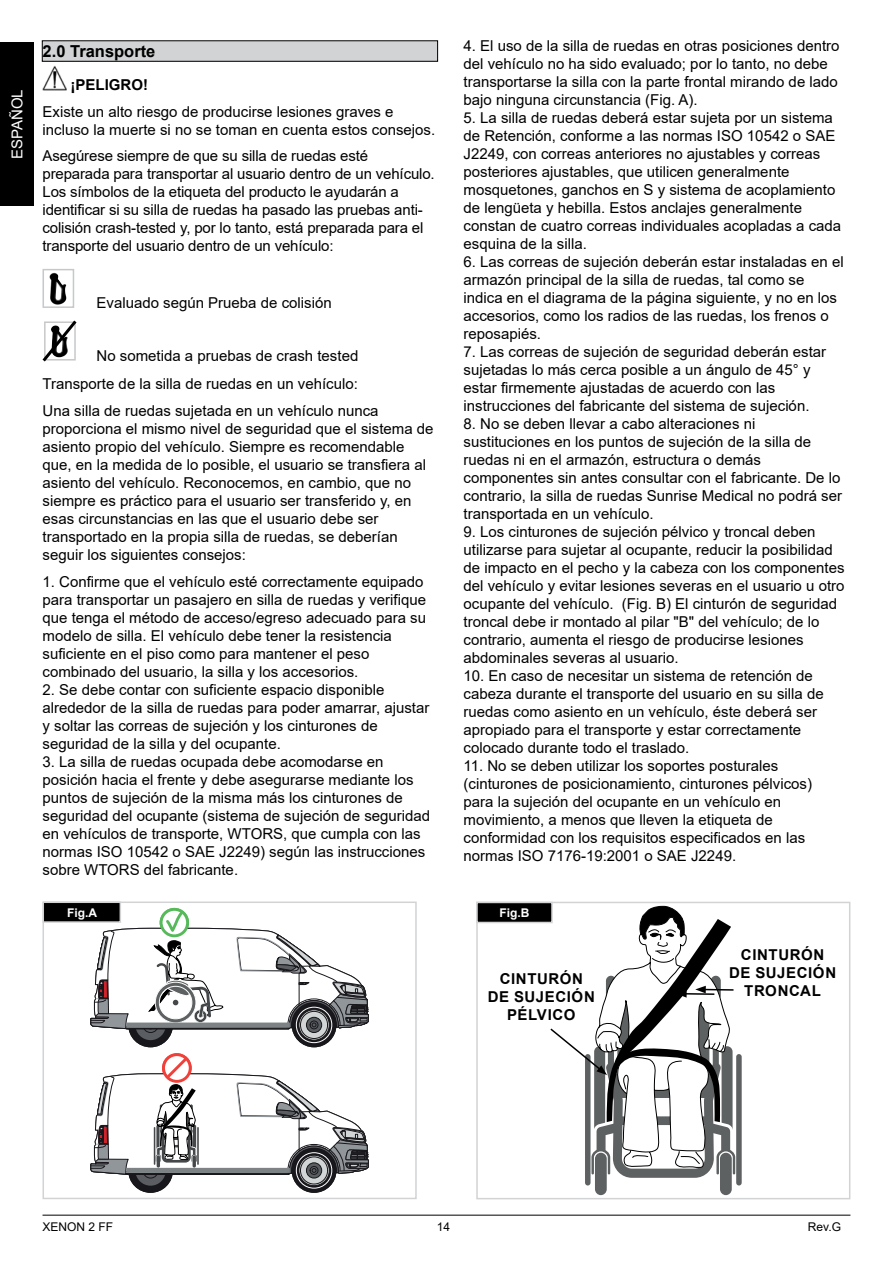
<style>
.page{position:relative;width:893px;height:1263px;background:#fff}
.page>*{position:absolute;margin:0;border:0;box-sizing:border-box;transform-origin:0 0}
.ES_Heading{font:700 16.5px "Arial";color:#000}
.body{font:15px/18px "Arial";color:#000}
.LABELS{font:700 15px/18px "Arial";letter-spacing:.04em;color:#000;text-align:center}
.body-2{font:700 15px "Arial";color:#000}
.t1{font:15px "Arial";color:#fff}
.t2{font:12px "Arial";color:#000}
.Bildnummer{font:700 12px "Arial";color:#fff}
</style>
<div class="page">
<div style="left:0;top:43px;width:34px;height:163px;background:#000"></div>
<hr style="left:43px;top:1215px;width:807px;height:1px;background:#000">
<div style="left:720px;top:1153px;width:12px;height:42px;background:#5d6162;border-radius:6px"></div>
<div style="left:736px;top:1054px;width:6px;height:131px;background:#5d6162;border-radius:3px"></div>
<div style="left:585px;top:1054px;width:5px;height:131px;background:#5d6162;border-radius:3px"></div>
<div style="left:595px;top:1153px;width:12px;height:42px;background:#5d6162;border-radius:6px"></div>
<div style="left:476px;top:902px;width:374px;height:297px;border:2px solid #d1d3d4"></div>
<div style="left:128px;top:1002px;width:45px;height:45px;background:#18171c;border-radius:50%"></div>
<svg style="left:135px;top:1010px;width:31px;height:30px"></svg>
<svg style="left:143px;top:1017px;width:15px;height:15px"></svg>
<div style="left:143px;top:1017px;width:15px;height:16px;border:1px solid #18171c;border-radius:50%"></div>
<svg style="left:292px;top:1002px;width:44px;height:45px"></svg>
<svg style="left:299px;top:1010px;width:30px;height:30px"></svg>
<div style="left:299px;top:1009px;width:30px;height:31px;border:1px solid #18171c;border-radius:50%"></div>
<div style="left:296px;top:1007px;width:36px;height:36px;border:1px solid #fff;border-radius:50%"></div>
<div style="left:300px;top:1011px;width:28px;height:28px;border:1px solid #18171c;border-radius:50%"></div>
<svg style="left:306px;top:1017px;width:16px;height:15px"></svg>
<div style="left:306px;top:1017px;width:16px;height:16px;border:1px solid #18171c;border-radius:50%"></div>
<div style="left:128px;top:1148px;width:45px;height:45px;background:#18171c;border-radius:50%"></div>
<div style="left:135px;top:1155px;width:31px;height:31px;background:#5a5e62;border-radius:50%"></div>
<div style="left:143px;top:1163px;width:15px;height:15px;border:1px solid #18171c;border-radius:50%"></div>
<svg style="left:292px;top:1148px;width:44px;height:45px"></svg>
<svg style="left:299px;top:1155px;width:30px;height:31px"></svg>
<div style="left:299px;top:1155px;width:30px;height:31px;border:1px solid #18171c;border-radius:50%"></div>
<div style="left:296px;top:1152px;width:36px;height:36px;border:1px solid #fff;border-radius:50%"></div>
<div style="left:300px;top:1157px;width:28px;height:27px;border:1px solid #18171c;border-radius:50%"></div>
<svg style="left:306px;top:1163px;width:16px;height:15px"></svg>
<div style="left:306px;top:1163px;width:16px;height:15px;border:1px solid #18171c;border-radius:50%"></div>
<div style="left:162px;top:1053px;width:30px;height:30px;border:3px solid #ef413a;border-radius:50%"></div>
<div style="left:160px;top:908px;width:29px;height:29px;border:3px solid #57ba5a;border-radius:50%"></div>
<svg style="left:91px;top:909px;width:278px;height:120px"></svg>
<div style="left:126px;top:1022px;width:164px;height:5px;background:#7d8385"></div>
<svg style="left:91px;top:1055px;width:278px;height:120px"></svg>
<div style="left:43px;top:901px;width:374px;height:298px;border:2px solid #d1d3d4"></div>
<div style="left:43px;top:902px;width:77px;height:20px;background:#000"></div>
<div style="left:43px;top:901px;width:78px;height:22px;border:2px solid #d1d3d4"></div>
<div style="left:477px;top:902px;width:75px;height:20px;background:#000"></div>
<div style="left:476px;top:902px;width:77px;height:21px;border:2px solid #d1d3d4"></div>
<img style="left:43px;top:66px;width:23px;height:24px">
<svg style="left:49px;top:273px;width:5px;height:5px"></svg>
<div style="left:43px;top:269px;width:31px;height:39px;border:2px solid #c7c8ca"></div>
<svg style="left:42px;top:320px;width:35px;height:42px"></svg>
<svg style="left:549px;top:906px;width:186px;height:272px"></svg>
<div style="left:42px;top:41px;width:396px;height:20px;background:#d1d3d4"></div>
<div style="left:42px;top:40px;width:396px;height:22px;border:1px solid #000"></div>
<p class="t1" style="left:7px;top:159px;width:71px;rotate:-90deg">ESPAÑOL</p>
<p class="ES_Heading" style="left:43px;top:40px;width:114px">2.0 Transporte</p>
<p class="body-2" style="left:71px;top:75px;width:79px">¡PELIGRO!</p>
<p class="body" style="left:43px;top:103px;width:394px">Existe un alto riesgo de producirse lesiones graves e incluso la muerte si no se toman en cuenta estos consejos.</p>
<p class="body" style="left:43px;top:147px;width:394px">Asegúrese siempre de que su silla de ruedas esté preparada para transportar al usuario dentro de un vehículo.<br>Los símbolos de la etiqueta del producto le ayudarán a identificar si su silla de ruedas ha pasado las pruebas anti&shy;colisión crash-tested y, por lo tanto, está preparada para el transporte del usuario dentro de un vehículo:</p>
<p class="body" style="left:97px;top:294px;width:237px">Evaluado según Prueba de colisión</p>
<p class="body" style="left:97px;top:347px;width:263px">No sometida a pruebas de crash tested</p>
<p class="body" style="left:43px;top:374px;width:317px">Transporte de la silla de ruedas en un vehículo:</p>
<p class="body" style="left:43px;top:401px;width:392px">Una silla de ruedas sujetada en un vehículo nunca proporciona el mismo nivel de seguridad que el sistema de asiento propio del vehículo. Siempre es recomendable que, en la medida de lo posible, el usuario se transfiera al asiento del vehículo. Reconocemos, en cambio, que no siempre es práctico para el usuario ser transferido y, en esas circunstancias en las que el usuario debe ser transportado en la propia silla de ruedas, se deberían seguir los siguientes consejos:</p>
<p class="body" style="left:43px;top:572px;width:385px">1. Confirme que el vehículo esté correctamente equipado para transportar un pasajero en silla de ruedas y verifique que tenga el método de acceso/egreso adecuado para su modelo de silla. El vehículo debe tener la resistencia suficiente en el piso como para mantener el peso combinado del usuario, la silla y los accesorios.</p>
<p class="body" style="left:43px;top:680px;width:388px">2. Se debe contar con suficiente espacio disponible alrededor de la silla de ruedas para poder amarrar, ajustar y soltar las correas de sujeción y los cinturones de seguridad de la silla y del ocupante.</p>
<p class="body" style="left:43px;top:752px;width:389px">3. La silla de ruedas ocupada debe acomodarse en posición hacia el frente y debe asegurarse mediante los puntos de sujeción de la misma más los cinturones de seguridad del ocupante (sistema de sujeción de seguridad en vehículos de transporte, WTORS, que cumpla con las normas ISO 10542 o SAE J2249) según las instrucciones sobre WTORS del fabricante.</p>
<p class="body" style="left:463px;top:37px;width:378px">4. El uso de la silla de ruedas en otras posiciones dentro del vehículo no ha sido evaluado; por lo tanto, no debe transportarse la silla con la parte frontal mirando de lado bajo ninguna circunstancia (Fig. A).</p>
<p class="body" style="left:463px;top:109px;width:379px">5. La silla de ruedas deberá estar sujeta por un sistema de Retención, conforme a las normas ISO 10542 o SAE J2249, con correas anteriores no ajustables y correas posteriores ajustables, que utilicen generalmente mosquetones, ganchos en S y sistema de acoplamiento de lengüeta y hebilla. Estos anclajes generalmente constan de cuatro correas individuales acopladas a cada esquina de la silla.</p>
<p class="body" style="left:463px;top:253px;width:382px">6. Las correas de sujeción deberán estar instaladas en el armazón principal de la silla de ruedas, tal como se indica en el diagrama de la página siguiente, y no en los accesorios, como los radios de las ruedas, los frenos o reposapiés.</p>
<p class="body" style="left:463px;top:343px;width:364px">7. Las correas de sujeción de seguridad deberán estar sujetadas lo más cerca posible a un ángulo de 45° y estar firmemente ajustadas de acuerdo con las instrucciones del fabricante del sistema de sujeción.</p>
<p class="body" style="left:463px;top:415px;width:380px">8. No se deben llevar a cabo alteraciones ni sustituciones en los puntos de sujeción de la silla de ruedas ni en el armazón, estructura o demás componentes sin antes consultar con el fabricante. De lo contrario, la silla de ruedas Sunrise Medical no podrá ser transportada en un vehículo.</p>
<p class="body" style="left:463px;top:523px;width:382px">9. Los cinturones de sujeción pélvico y troncal deben utilizarse para sujetar al ocupante, reducir la posibilidad de impacto en el pecho y la cabeza con los componentes del vehículo y evitar lesiones severas en el usuario u otro ocupante del vehículo. (Fig. B) El cinturón de seguridad troncal debe ir montado al pilar "B" del vehículo; de lo contrario, aumenta el riesgo de producirse lesiones abdominales severas al usuario.</p>
<p class="body" style="left:463px;top:667px;width:362px">10. En caso de necesitar un sistema de retención de cabeza durante el transporte del usuario en su silla de ruedas como asiento en un vehículo, éste deberá ser apropiado para el transporte y estar correctamente colocado durante todo el traslado.</p>
<p class="body" style="left:463px;top:757px;width:350px">11. No se deben utilizar los soportes posturales (cinturones de posicionamiento, cinturones pélvicos) para la sujeción del ocupante en un vehículo en movimiento, a menos que lleven la etiqueta de conformidad con los requisitos especificados en las normas ISO 7176-19:2001 o SAE J2249.</p>
<p class="Bildnummer" style="left:67px;top:904px;width:31px">Fig.A</p>
<p class="Bildnummer" style="left:499px;top:904px;width:31px">Fig.B</p>
<p class="LABELS" style="left:488px;top:970px;width:109px">CINTURÓN<br>DE SUJECIÓN<br>PÉLVICO</p>
<p class="LABELS" style="left:729px;top:945px;width:109px">CINTURÓN<br>DE SUJECIÓN<br>TRONCAL</p>
<p class="t2" style="left:43px;top:1219px;width:72px">XENON 2 FF</p>
<p class="t2" style="left:437px;top:1219px;width:15px">14</p>
<p class="t2" style="left:808px;top:1219px;width:35px">Rev.G</p>
</div>
